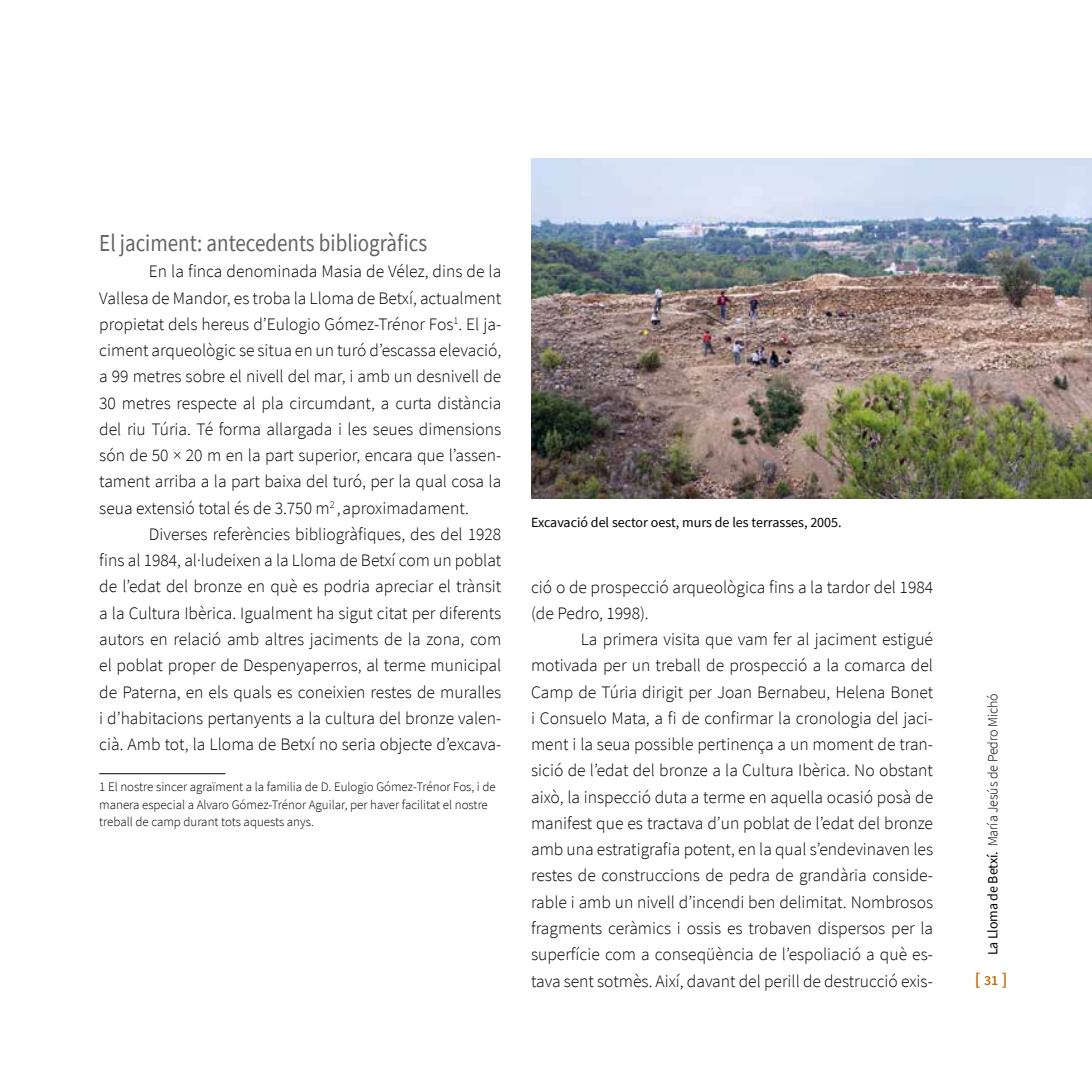
<style>
.page{position:relative;width:1092px;height:1092px;background:#fff}
.page>*{position:absolute;margin:0;border:0;box-sizing:border-box;transform-origin:0 0}
.t1{font:24.32px "Source Sans Pro";color:#646363;scale:.86 1}
.t2{font:300 17.5px/26.2px "Source Sans Pro";color:#000;text-align:justify}
.t3{font:600 17.5px "Source Sans Pro";color:#c26b11}
.t4{font:14px "Source Sans Pro";color:#000}
.t5{font:300 14px "Source Sans Pro";letter-spacing:-.01em;color:#000}
.t6{font:300 12.95px/17.5px "Source Sans Pro";color:#000}
.s1{font-weight:400}
.s2{font-size:14px}
</style>
<div class="page">
<img style="left:531px;top:159px;width:560px;height:340px">
<hr style="left:99px;top:773px;width:126px;height:1px;background:#000">
<h1 class="t1" style="left:99px;top:227px;width:383px">El jaciment: antecedents bibliogràfics</h1>
<p class="t2" style="left:99px;top:258px;width:403px;text-indent:50px">En la finca denominada Masia de Vélez, dins de la Vallesa de Mandor, es troba la Lloma de Betxí, actualment propietat dels hereus d’Eulogio Gómez-Trénor Fos<sup>1</sup>. El ja&shy;ciment arqueològic se situa en un turó d’escassa elevació, a 99 metres sobre el nivell del mar, i amb un desnivell de 30 metres respecte al pla circumdant, a curta distància del riu Túria. Té forma allargada i les seues dimensions són de 50 × 20 m en la part superior, encara que l’assen&shy;tament arriba a la part baixa del turó, per la qual cosa la seua extensió total és de 3.750 m<sup>2</sup> ,aproximadament.</p>
<p class="t2" style="left:99px;top:521px;width:403px;text-indent:50px">Diverses referències bibliogràfiques, des del 1928 fins al 1984, al·ludeixen a la Lloma de Betxí com un poblat de l’edat del bronze en què es podria apreciar el trànsit a la Cultura Ibèrica. Igualment ha sigut citat per diferents autors en relació amb altres jaciments de la zona, com el poblat proper de Despenyaperros, al terme municipal de Paterna, en els quals es coneixien restes de muralles i d’habitacions pertanyents a la cultura del bronze valen&shy;cià. Amb tot, la Lloma de Betxí no seria objecte d’excava-</p>
<p class="t6" style="left:99px;top:778px;width:398px">1 El nostre sincer agraïment a la familia de D. Eulogio Gómez-Trénor Fos, i de manera especial a Alvaro Gómez-Trénor Aguilar, per haver facilitat el nostre treball de camp durant tots aquests anys.</p>
<p class="t4" style="left:531px;top:513px;width:312px">Excavació del sector oest, murs de les terrasses, 2005.</p>
<p class="t2" style="left:531px;top:573px;width:403px">ció o de prospecció arqueològica fins a la tardor del 1984 (de Pedro, 1998).</p>
<p class="t2" style="left:531px;top:626px;width:403px;text-indent:50px">La primera visita que vam fer al jaciment estigué motivada per un treball de prospecció a la comarca del Camp de Túria dirigit per Joan Bernabeu, Helena Bonet i Consuelo Mata, a fi de confirmar la cronologia del jaci&shy;ment i la seua possible pertinença a un moment de tran&shy;sició de l’edat del bronze a la Cultura Ibèrica. No obstant això, la inspecció duta a terme en aquella ocasió posà de manifest que es tractava d’un poblat de l’edat del bronze amb una estratigrafia potent, en la qual s’endevinaven les restes de construccions de pedra de grandària conside&shy;rable i amb un nivell d’incendi ben delimitat. Nombrosos fragments ceràmics i ossis es trobaven dispersos per la superfície com a conseqüència de l’espoliació a què es&shy;tava sent sotmès. Així, davant del perill de destrucció exis-</p>
<p class="t5" style="left:984px;top:955px;width:264px;rotate:-90deg"><span class="s1">La Lloma de Betxí.</span> María Jesús de Pedro Michó</p>
<p class="t3" style="left:974px;top:967px;width:34px">[ <span class="s2">31</span> ]</p>
</div>
